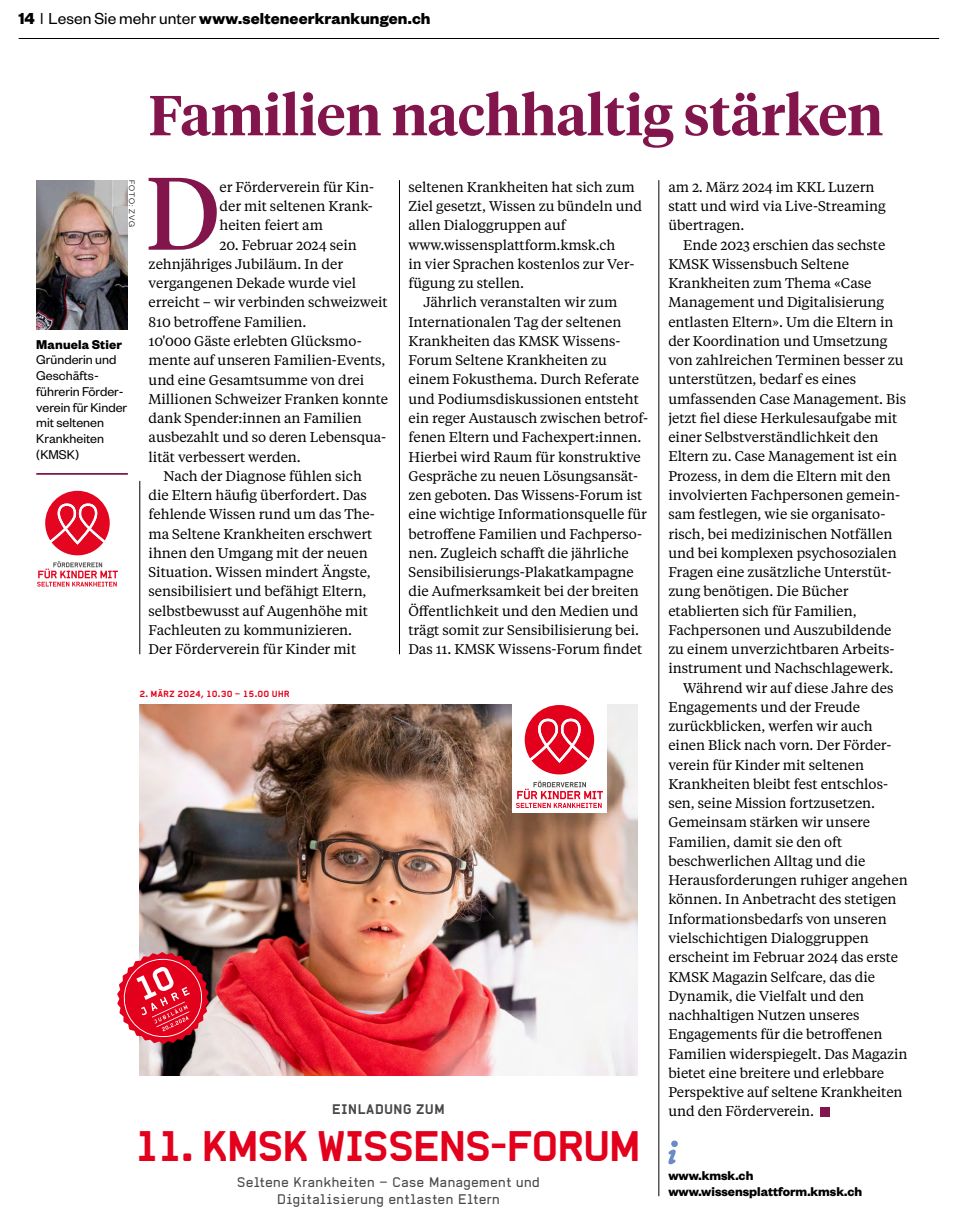
<style>
.page{position:relative;width:958px;height:1231px;background:#fff}
.page>*{position:absolute;margin:0;border:0;box-sizing:border-box;transform-origin:0 0}
.t1{font:102.38px "Tiempos Headline";color:#82164c}
.t2{font:600 56px "Tiempos Headline";color:#82164c}
.t3{font:700 42px "Alpha Headline Pro";letter-spacing:-.055em;color:#e3001d}
.t4{font:700 17.5px "Founders Grotesk";letter-spacing:.01em;color:#000}
.t5{font:14px/19.2px "Tiempos Text";letter-spacing:-.005em;color:#000;text-align:justify}
.t6{font:14px/15.8px "Founders Grotesk";color:#000}
.t7{font:700 14px/15.8px "Founders Grotesk";color:#000}
.t8{font:13.65px/17.5px "Alpha Headline Pro";letter-spacing:-.005em;color:#484847;text-align:center}
.t9{font:700 13.65px "Alpha Headline Pro";letter-spacing:.005em;color:#484847}
.t10{font:700 8.75px "Alpha Headline Pro";letter-spacing:.01em;color:#e3001d}
.t11{font:300 8.75px "Founders Grotesk";letter-spacing:.08em;color:#000}
.s1{font-weight:400}
</style>
<div class="page">
<hr style="left:19px;top:38px;width:920px;height:1px;background:#000">
<hr style="left:139px;top:481px;width:1px;height:173px;background:#000">
<hr style="left:658px;top:180px;width:1px;height:1016px;background:#000">
<hr style="left:399px;top:180px;width:1px;height:474px;background:#000">
<div style="left:820px;top:1106px;width:9px;height:10px;background:#82164c"></div>
<svg style="left:668px;top:1140px;width:9px;height:24px"></svg>
<svg style="left:45px;top:491px;width:65px;height:64px"></svg>
<svg style="left:37px;top:561px;width:81px;height:25px"></svg>
<img style="left:139px;top:704px;width:498px;height:371px">
<svg style="left:117px;top:951px;width:92px;height:92px"></svg>
<div style="left:512px;top:701px;width:94px;height:111px;background:#fff"></div>
<svg style="left:524px;top:705px;width:70px;height:69px"></svg>
<svg style="left:516px;top:780px;width:87px;height:28px"></svg>
<hr style="left:36px;top:473px;width:92px;height:1px;background:#82164c">
<img style="left:36px;top:180px;width:92px;height:149px">
<p class="t4" style="left:19px;top:7px;width:413px">14 <span class="s1">| Lesen Sie mehr unter</span> www.selteneerkrankungen.ch</p>
<h2 class="t2" style="left:149px;top:77px;width:736px">Familien nachhaltig stärken</h2>
<h1 class="t1" style="left:146px;top:143px;width:76px">D</h1>
<p class="t5" style="left:219px;top:177px;width:156px">er Förderverein für Kin&shy;der mit seltenen Krank&shy;heiten feiert am</p>
<p class="t11" style="left:137px;top:180px;width:48px;rotate:90deg">FOTO: ZVG</p>
<p class="t5" style="left:408px;top:177px;width:228px">seltenen Krankheiten hat sich zum</p>
<p class="t5" style="left:408px;top:196px;width:235px">Ziel gesetzt, Wissen zu bündeln und</p>
<p class="t5" style="left:408px;top:215px;width:159px">allen Dialoggruppen auf</p>
<p class="t5" style="left:408px;top:234px;width:208px">www.wissensplattform.kmsk.ch</p>
<p class="t5" style="left:408px;top:254px;width:227px">in vier Sprachen kostenlos zur Ver-</p>
<p class="t5" style="left:408px;top:273px;width:117px">fügung zu stellen.</p>
<p class="t5" style="left:423px;top:292px;width:196px">Jährlich veranstalten wir zum</p>
<p class="t5" style="left:408px;top:311px;width:214px">Internationalen Tag der seltenen</p>
<p class="t5" style="left:408px;top:331px;width:213px">Krankheiten das KMSK Wissens-</p>
<p class="t5" style="left:408px;top:350px;width:200px">Forum Seltene Krankheiten zu</p>
<p class="t5" style="left:408px;top:369px;width:232px">einem Fokusthema. Durch Referate</p>
<p class="t5" style="left:408px;top:388px;width:232px">und Podiumsdiskussionen entsteht</p>
<p class="t5" style="left:408px;top:408px;width:241px">ein reger Austausch zwischen betrof-</p>
<p class="t5" style="left:408px;top:427px;width:234px">fenen Eltern und Fachexpert:innen.</p>
<p class="t5" style="left:408px;top:446px;width:234px">Hierbei wird Raum für konstruktive</p>
<p class="t5" style="left:408px;top:465px;width:231px">Gespräche zu neuen Lösungsansät-</p>
<p class="t5" style="left:408px;top:485px;width:235px">zen geboten. Das Wissens-Forum ist</p>
<p class="t5" style="left:408px;top:504px;width:240px">eine wichtige Informationsquelle für</p>
<p class="t5" style="left:408px;top:523px;width:235px">betroffene Familien und Fachperso-</p>
<p class="t5" style="left:408px;top:542px;width:222px">nen. Zugleich schafft die jährliche</p>
<p class="t5" style="left:408px;top:562px;width:227px">Sensibilisierungs-Plakatkampagne</p>
<p class="t5" style="left:408px;top:581px;width:232px">die Aufmerksamkeit bei der breiten</p>
<p class="t5" style="left:408px;top:600px;width:231px">Öffentlichkeit und den Medien und</p>
<p class="t5" style="left:408px;top:619px;width:232px">trägt somit zur Sensibilisierung bei.</p>
<p class="t5" style="left:408px;top:639px;width:235px">Das 11. KMSK Wissens-Forum findet</p>
<p class="t5" style="left:668px;top:176px;width:219px;text-align:left">am 2. März 2024 im KKL Luzern statt und wird via Live-Streaming übertragen.</p>
<p class="t5" style="left:683px;top:234px;width:203px">Ende 2023 erschien das sechste</p>
<p class="t5" style="left:668px;top:253px;width:182px">KMSK Wissensbuch Seltene</p>
<p class="t5" style="left:668px;top:273px;width:205px">Krankheiten zum Thema «Case</p>
<p class="t5" style="left:668px;top:292px;width:217px">Management und Digitalisierung</p>
<p class="t5" style="left:668px;top:311px;width:226px">entlasten Eltern». Um die Eltern in</p>
<p class="t5" style="left:668px;top:330px;width:220px">der Koordination und Umsetzung</p>
<p class="t5" style="left:668px;top:350px;width:237px">von zahlreichen Terminen besser zu</p>
<p class="t5" style="left:668px;top:369px;width:189px">unterstützen, bedarf es eines</p>
<p class="t5" style="left:668px;top:388px;width:239px">umfassenden Case Management. Bis</p>
<p class="t5" style="left:668px;top:407px;width:230px">jetzt fiel diese Herkulesaufgabe mit</p>
<p class="t5" style="left:668px;top:427px;width:211px">einer Selbstverständlichkeit den</p>
<p class="t5" style="left:668px;top:446px;width:230px">Eltern zu. Case Management ist ein</p>
<p class="t5" style="left:668px;top:465px;width:224px">Prozess, in dem die Eltern mit den</p>
<p class="t5" style="left:668px;top:484px;width:233px">involvierten Fachpersonen gemein-</p>
<p class="t5" style="left:668px;top:504px;width:219px">sam festlegen, wie sie organisato-</p>
<p class="t5" style="left:668px;top:523px;width:226px">risch, bei medizinischen Notfällen</p>
<p class="t5" style="left:668px;top:542px;width:230px">und bei komplexen psychosozialen</p>
<p class="t5" style="left:668px;top:561px;width:225px">Fragen eine zusätzliche Unterstüt-</p>
<p class="t5" style="left:668px;top:581px;width:182px">zung benötigen. Die Bücher</p>
<p class="t5" style="left:668px;top:600px;width:190px">etablierten sich für Familien,</p>
<p class="t5" style="left:668px;top:619px;width:225px">Fachpersonen und Auszubildende</p>
<p class="t5" style="left:668px;top:638px;width:228px">zu einem unverzichtbaren Arbeits-</p>
<p class="t5" style="left:668px;top:658px;width:227px">instrument und Nachschlagewerk.</p>
<p class="t5" style="left:683px;top:677px;width:212px">Während wir auf diese Jahre des</p>
<p class="t5" style="left:668px;top:696px;width:193px">Engagements und der Freude</p>
<p class="t5" style="left:668px;top:715px;width:206px">zurückblicken, werfen wir auch</p>
<p class="t5" style="left:668px;top:735px;width:225px">einen Blick nach vorn. Der Förder-</p>
<p class="t5" style="left:668px;top:754px;width:197px">verein für Kinder mit seltenen</p>
<p class="t5" style="left:668px;top:773px;width:221px">Krankheiten bleibt fest entschlos-</p>
<p class="t5" style="left:668px;top:792px;width:208px">sen, seine Mission fortzusetzen.</p>
<p class="t5" style="left:668px;top:812px;width:203px">Gemeinsam stärken wir unsere</p>
<p class="t5" style="left:668px;top:831px;width:175px">Familien, damit sie den oft</p>
<p class="t5" style="left:668px;top:850px;width:199px">beschwerlichen Alltag und die</p>
<p class="t5" style="left:668px;top:869px;width:241px">Herausforderungen ruhiger angehen</p>
<p class="t5" style="left:668px;top:889px;width:230px">können. In Anbetracht des stetigen</p>
<p class="t5" style="left:668px;top:908px;width:220px">Informationsbedarfs von unseren</p>
<p class="t5" style="left:668px;top:927px;width:202px">vielschichtigen Dialoggruppen</p>
<p class="t5" style="left:668px;top:946px;width:231px">erscheint im Februar 2024 das erste</p>
<p class="t5" style="left:668px;top:966px;width:208px">KMSK Magazin Selfcare, das die</p>
<p class="t5" style="left:668px;top:985px;width:197px">Dynamik, die Vielfalt und den</p>
<p class="t5" style="left:668px;top:1004px;width:193px">nachhaltigen Nutzen unseres</p>
<p class="t5" style="left:668px;top:1023px;width:216px">Engagements für die betroffenen</p>
<p class="t5" style="left:668px;top:1043px;width:241px">Familien widerspiegelt. Das Magazin</p>
<p class="t5" style="left:668px;top:1062px;width:217px">bietet eine breitere und erlebbare</p>
<p class="t5" style="left:668px;top:1081px;width:236px">Perspektive auf seltene Krankheiten</p>
<p class="t5" style="left:668px;top:1100px;width:147px">und den Förderverein.</p>
<p class="t5" style="left:219px;top:234px;width:139px">20. Februar 2024 sein</p>
<p class="t5" style="left:149px;top:254px;width:196px">zehnjähriges Jubiläum. In der</p>
<p class="t5" style="left:149px;top:273px;width:209px">vergangenen Dekade wurde viel</p>
<p class="t5" style="left:149px;top:292px;width:240px">erreicht – wir verbinden schweizweit</p>
<p class="t5" style="left:149px;top:311px;width:159px">810 betroffene Familien.</p>
<p class="t5" style="left:149px;top:331px;width:215px">10'000 Gäste erlebten Glücksmo-</p>
<p class="t5" style="left:149px;top:350px;width:238px">mente auf unseren Familien-Events,</p>
<p class="t5" style="left:149px;top:369px;width:217px">und eine Gesamtsumme von drei</p>
<p class="t5" style="left:149px;top:388px;width:241px">Millionen Schweizer Franken konnte</p>
<p class="t5" style="left:149px;top:408px;width:215px">dank Spender:innen an Familien</p>
<p class="t5" style="left:149px;top:427px;width:239px">ausbezahlt und so deren Lebensqua-</p>
<p class="t5" style="left:149px;top:446px;width:154px">lität verbessert werden.</p>
<p class="t5" style="left:163px;top:465px;width:200px">Nach der Diagnose fühlen sich</p>
<p class="t5" style="left:149px;top:485px;width:220px">die Eltern häufig überfordert. Das</p>
<p class="t5" style="left:149px;top:504px;width:228px">fehlende Wissen rund um das The-</p>
<p class="t5" style="left:149px;top:523px;width:225px">ma Seltene Krankheiten erschwert</p>
<p class="t5" style="left:149px;top:542px;width:221px">ihnen den Umgang mit der neuen</p>
<p class="t5" style="left:149px;top:562px;width:224px">Situation. Wissen mindert Ängste,</p>
<p class="t5" style="left:149px;top:581px;width:219px">sensibilisiert und befähigt Eltern,</p>
<p class="t5" style="left:149px;top:600px;width:221px">selbstbewusst auf Augenhöhe mit</p>
<p class="t5" style="left:149px;top:619px;width:205px">Fachleuten zu kommunizieren.</p>
<p class="t5" style="left:149px;top:639px;width:209px">Der Förderverein für Kinder mit</p>
<p class="t7" style="left:36px;top:335px;width:87px">Manuela Stier</p>
<p class="t6" style="left:36px;top:351px;width:92px">Gründerin und<br>Geschäfts&shy;führerin Förder&shy;verein für Kinder mit seltenen<br>Krankheiten (KMSK)</p>
<p class="t10" style="left:139px;top:688px;width:152px">2. MÄRZ 2024, 10.30 – 15.00 UHR</p>
<p class="t9" style="left:332px;top:1100px;width:115px">EINLADUNG ZUM</p>
<h3 class="t3" style="left:133px;top:1120px;width:510px">11. KMSK WISSENS-FORUM</h3>
<p class="t8" style="left:237px;top:1172px;width:305px">Seltene Krankheiten – Case Management und<br>Digitalisierung entlasten Eltern</p>
<p class="t7" style="left:668px;top:1166px;width:195px">www.kmsk.ch www.wissensplattform.kmsk.ch</p>
</div>
